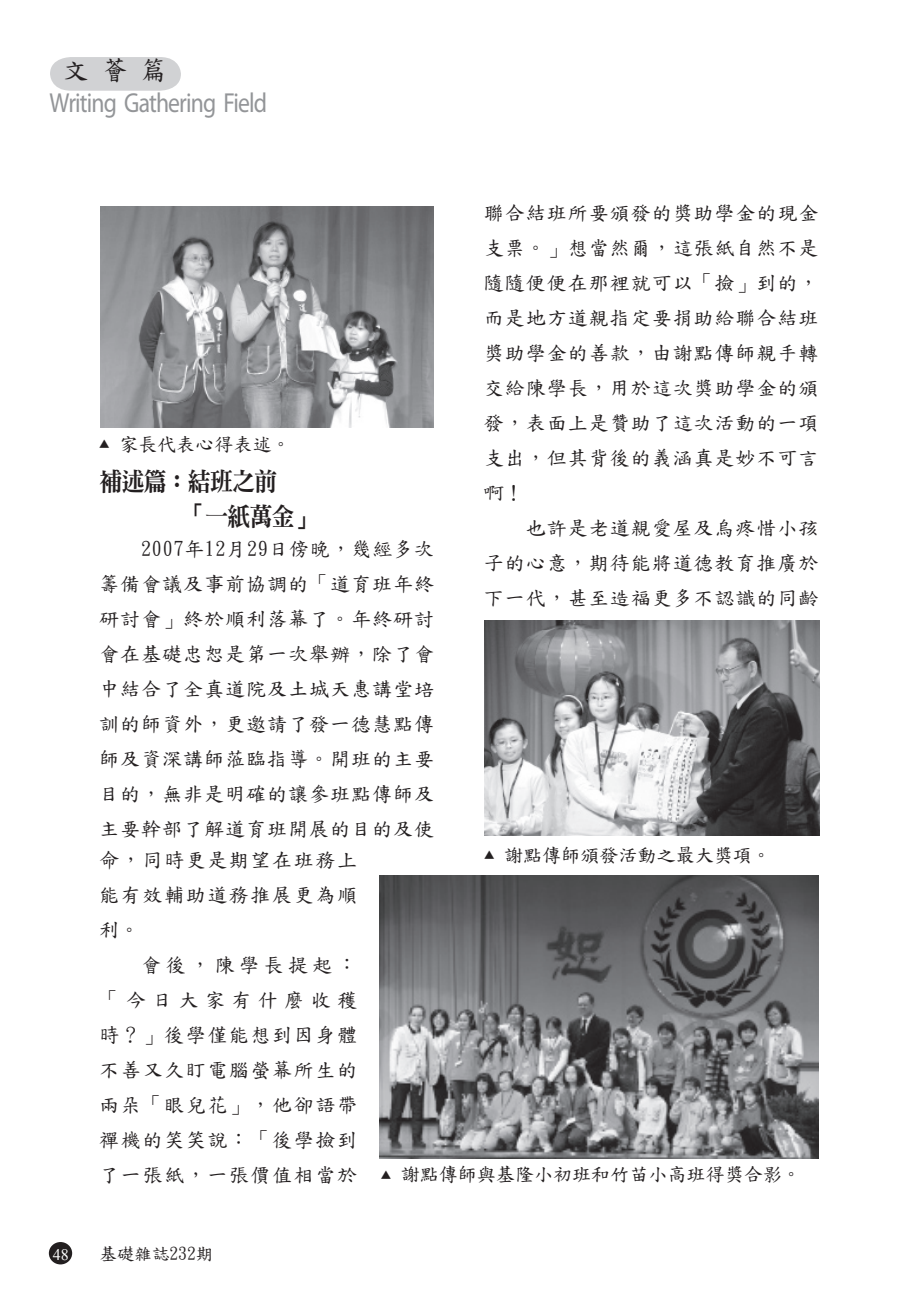
<style>
.page{position:relative;width:918px;height:1290px;background:#fff}
.page>*{position:absolute;margin:0;border:0;box-sizing:border-box;transform-origin:0 0}
.t1{font:27.65px "Myriad Pro";letter-spacing:-.04em;color:#939598;scale:.86 1}
.t2{font:26.25px "DF Kai Shu SB Estd BF";color:#231f20}
.t3{font:25.72px/35px "DFN Ming XB HK BF";letter-spacing:-.05em;color:#231f20;scale:.9 1}
.t4{font:20.12px/35px "DF Kai Shu SB Estd BF";letter-spacing:.045em;color:#231f20;text-align:justify}
.t5{font:20.12px/35px "DF Kai Shu SB Estd BF";letter-spacing:.075em;color:#231f20}
.t6{font:19.25px "DF Kai Shu SB Estd BF";letter-spacing:-.01em;color:#231f20}
.t7{font:17.5px "DF Kai Shu SB Estd BF";color:#231f20}
.t8{font:15.92px "Times New Roman";color:#fff}
.s1{font-size:10.5px}
</style>
<div class="page">
<svg style="left:50px;top:57px;width:131px;height:34px;background:#d4d5d7"></svg>
<div style="left:49px;top:1242px;width:23px;height:22px;background:#231f20;border-radius:50%"></div>
<img style="left:100px;top:206px;width:334px;height:222px">
<img style="left:484px;top:620px;width:335px;height:216px">
<img style="left:380px;top:876px;width:439px;height:282px">
<h2 class="t2" style="left:62px;top:57px;width:106px">文 薈 篇</h2>
<h1 class="t1" style="left:50px;top:85px;width:254px">Writing Gathering Field</h1>
<p class="t6" style="left:99px;top:434px;width:193px"><span class="s1">▲</span> 家長代表心得表述。</p>
<p class="t3" style="left:183px;top:464px;width:150px;text-indent:-84px">補述篇：結班之前<br>「一紙萬金」</p>
<p class="t4" style="left:99px;top:532px;width:336px;text-indent:42px">2007年12月29日傍晚，幾經多次籌備會議及事前協調的「道育班年終研討會」終於順利落幕了。年終研討會在基礎忠恕是第一次舉辦，除了會中結合了全真道院及土城天惠講堂培訓的師資外，更邀請了發一德慧點傳師及資深講師蒞臨指導。開班的主要目的，無非是明確的讓參班點傳師及主要幹部了解道育班開展的目的及使</p>
<p class="t4" style="left:484px;top:196px;width:347px;text-align:left">聯合結班所要頒發的獎助學金的現金支票。」想當然爾，這張紙自然不是隨隨便便在那裡就可以「撿」到的，而是地方道親指定要捐助給聯合結班獎助學金的善款，由謝點傳師親手轉交給陳學長，用於這次獎助學金的頒發，表面上是贊助了這次活動的一項支出，但其背後的義涵真是妙不可言啊！</p>
<p class="t4" style="left:484px;top:511px;width:336px;text-indent:42px">也許是老道親愛屋及烏疼惜小孩子的心意，期待能將道德教育推廣於下一代，甚至造福更多不認識的同齡</p>
<p class="t4" style="left:99px;top:842px;width:259px">命，同時更是期望在班務上能有效輔助道務推展更為順利。</p>
<p class="t5" style="left:99px;top:947px;width:270px;text-indent:42px">會後，陳學長提起：「今日大家有什麼收穫時？」後學僅能想到因身體不善又久盯電腦螢幕所生的兩朵「眼兒花」，他卻語帶禪機的笑笑說：「後學撿到了一張紙，一張價值相當於</p>
<p class="t6" style="left:484px;top:845px;width:288px"><span class="s1">▲</span> 謝點傳師頒發活動之最大獎項。</p>
<p class="t6" style="left:381px;top:1165px;width:422px"><span class="s1">▲</span> 謝點傳師與基隆小初班和竹苗小高班得獎合影。</p>
<p class="t8" style="left:53px;top:1244px;width:17px">48</p>
<p class="t7" style="left:99px;top:1245px;width:115px">基礎雜誌232期</p>
</div>
